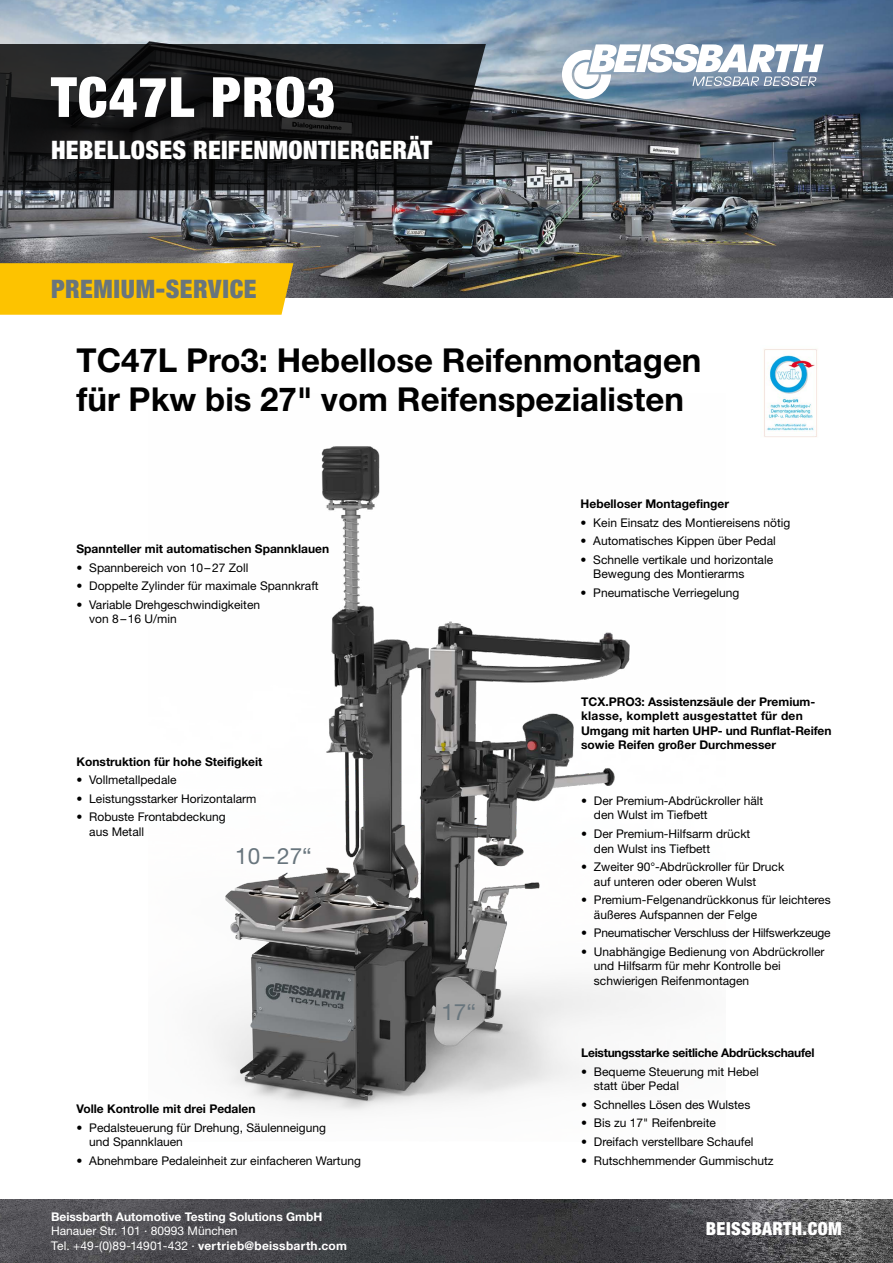
<style>
.page{position:relative;width:893px;height:1263px;background:#fff}
.page>*{position:absolute;margin:0;border:0;box-sizing:border-box;transform-origin:0 0}
.t1{font:900 condensed 55.5px "Helvetica Neue LT Pro";letter-spacing:.02em;color:#fff}
.t2{font:700 33px/39px "Helvetica Neue LT Pro";color:#000}
.t3{font:900 condensed 25.5px "Helvetica Neue LT Pro";letter-spacing:.01em;color:#fff}
.t4{font:900 condensed 25.5px "Helvetica Neue LT Pro";letter-spacing:.025em;color:#68757d}
.t5{font:22.5px "Helvetica Neue LT Pro";color:#68757d}
.t6{font:900 condensed 18px "Helvetica Neue LT Pro";letter-spacing:.025em;color:#fff}
.t7{font:12px/14.4px "Helvetica Neue LT Pro";color:#000}
.t8{font:700 12px/14.4px "Helvetica Neue LT Pro";color:#000}
.t9{font:12px/14.5px "Helvetica Neue LT Pro";color:#fff}
.t10{font:12px "Helvetica Neue LT Pro";letter-spacing:-.02em;color:#000}
.t11{font:700 12px "Helvetica Neue LT Pro";color:#fff}
.t12{font:700 12px "Helvetica Neue LT Pro";letter-spacing:-.02em;color:#000}
.s1{font-weight:700}
</style>
<div class="page">
<img style="left:208px;top:446px;width:444px;height:665px">
<img style="left:0;top:0;width:893px;height:297px">
<svg style="left:562px;top:44px;width:262px;height:55px"></svg>
<img style="left:0;top:1199px;width:893px;height:64px">
<div style="left:0;top:263px;width:293px;height:52px;background:#fdc300"></div>
<svg style="left:0;top:44px;width:486px;height:146px;background:#1a1b1c"></svg>
<img style="left:764px;top:349px;width:53px;height:88px">
<h1 class="t1" style="left:51px;top:64px;width:286px">TC47L PRO3</h1>
<h3 class="t3" style="left:51px;top:135px;width:383px">HEBELLOSES REIFENMONTIERGERÄT</h3>
<h3 class="t4" style="left:51px;top:274px;width:207px">PREMIUM-SERVICE</h3>
<h2 class="t2" style="left:77px;top:340px;width:626px">TC47L Pro3: Hebellose Reifenmontagen für Pkw bis 27" vom Reifenspezialisten</h2>
<p class="t8" style="left:77px;top:541px;width:254px">Spannteller mit automatischen Spannklauen</p>
<p class="t7" style="left:77px;top:560px;width:173px">• Spannbereich von 10–27 Zoll</p>
<p class="t7" style="left:77px;top:578px;width:244px">• Doppelte Zylinder für maximale Spannkraft</p>
<p class="t7" style="left:89px;top:597px;width:172px;text-indent:-13px">• Variable Drehgeschwindigkeiten von 8–16 U/min</p>
<p class="t8" style="left:77px;top:754px;width:187px">Konstruktion für hohe Steifigkeit</p>
<p class="t7" style="left:77px;top:772px;width:102px">• Vollmetallpedale</p>
<p class="t7" style="left:77px;top:791px;width:181px">• Leistungsstarker Horizontalarm</p>
<p class="t7" style="left:89px;top:810px;width:138px;text-indent:-13px">• Robuste Frontabdeckung aus Metall</p>
<h3 class="t5" style="left:235px;top:842px;width:78px">10–27“</h3>
<p class="t8" style="left:77px;top:1101px;width:181px">Volle Kontrolle mit drei Pedalen</p>
<p class="t7" style="left:89px;top:1120px;width:238px;text-indent:-13px">• Pedalsteuerung für Drehung, Säulenneigung und Spannklauen</p>
<p class="t7" style="left:77px;top:1153px;width:286px">• Abnehmbare Pedaleinheit zur einfacheren Wartung</p>
<p class="t11" style="left:51px;top:1209px;width:273px">Beissbarth Automotive Testing Solutions GmbH</p>
<p class="t9" style="left:51px;top:1223px;width:297px">Hanauer Str. 101 · 80993 München<br>Tel. +49-(0)89-14901-432 · <span class="s1">vertrieb@beissbarth.com</span></p>
<h3 class="t5" style="left:441px;top:998px;width:36px">17“</h3>
<p class="t8" style="left:580px;top:496px;width:150px">Hebelloser Montagefinger</p>
<p class="t7" style="left:580px;top:515px;width:211px">• Kein Einsatz des Montiereisens nötig</p>
<p class="t7" style="left:580px;top:534px;width:197px">• Automatisches Kippen über Pedal</p>
<p class="t7" style="left:593px;top:552px;width:181px;text-indent:-13px">• Schnelle vertikale und horizontale<br>Bewegung des Montierarms</p>
<p class="t7" style="left:580px;top:585px;width:160px">• Pneumatische Verriegelung</p>
<p class="t8" style="left:581px;top:694px;width:252px">TCX.PRO3: Assistenzsäule der Premium&shy;klasse, komplett ausgestattet für den Umgang mit harten UHP- und Runflat-Reifen sowie Reifen großer Durchmesser</p>
<p class="t7" style="left:594px;top:793px;width:171px;text-indent:-13px">• Der Premium-Abdrückroller hält den Wulst im Tiefbett</p>
<p class="t7" style="left:594px;top:826px;width:158px;text-indent:-13px">• Der Premium-Hilfsarm drückt den Wulst ins Tiefbett</p>
<p class="t7" style="left:594px;top:859px;width:192px;text-indent:-13px">• Zweiter 90°-Abdrückroller für Druck auf unteren oder oberen Wulst</p>
<p class="t7" style="left:594px;top:892px;width:238px;text-indent:-13px">• Premium-Felgenandrückkonus für leichteres äußeres Aufspannen der Felge</p>
<p class="t10" style="left:581px;top:926px;width:251px">• Pneumatischer Verschluss der Hilfswerkzeuge</p>
<p class="t7" style="left:594px;top:944px;width:232px;text-indent:-13px">• Unabhängige Bedienung von Abdrückroller und Hilfsarm für mehr Kontrolle bei schwierigen Reifenmontagen</p>
<p class="t12" style="left:581px;top:1045px;width:235px">Leistungsstarke seitliche Abdrückschaufel</p>
<p class="t7" style="left:594px;top:1064px;width:166px;text-indent:-13px">• Bequeme Steuerung mit Hebel statt über Pedal</p>
<p class="t7" style="left:581px;top:1097px;width:171px">• Schnelles Lösen des Wulstes</p>
<p class="t7" style="left:581px;top:1115px;width:136px">• Bis zu 17" Reifenbreite</p>
<p class="t7" style="left:581px;top:1134px;width:174px">• Dreifach verstellbare Schaufel</p>
<p class="t7" style="left:581px;top:1153px;width:194px">• Rutschhemmender Gummischutz</p>
<h3 class="t6" style="left:706px;top:1218px;width:138px">BEISSBARTH.COM</h3>
</div>
